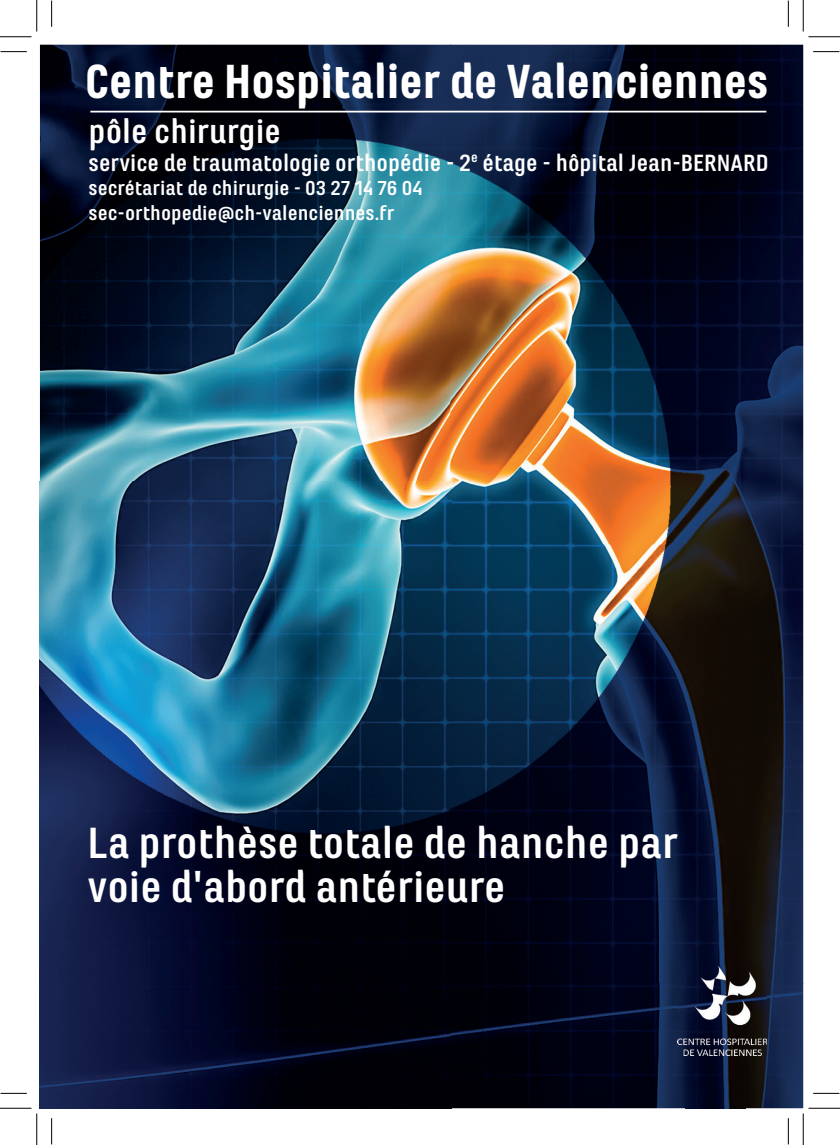
<style>
.page{position:relative;width:840px;height:1145px;background:#fff}
.page>*{position:absolute;margin:0;border:0;box-sizing:border-box;transform-origin:0 0}
.t1{font:900 49.88px "Marianina Wd FY";color:#fff}
.t2{font:700 45.5px/43.8px "Marianina Wd FY";color:#fff}
.t3{font:700 35px "Marianina Wd FY";color:#fff}
.t4{font:700 24.5px "Marianina Wd FY";color:#fff}
.t5{font:700 21px/24.5px "Marianina Wd FY";color:#fff;scale:1.04 1}
</style>
<div class="page">
<img style="left:40px;top:45px;width:410px;height:1063px">
<img style="left:450px;top:45px;width:353px;height:938px">
<img style="left:450px;top:983px;width:235px;height:125px">
<img style="left:745px;top:983px;width:58px;height:125px">
<img style="left:685px;top:1055px;width:60px;height:53px">
<img style="left:89px;top:107px;width:675px;height:1px">
<hr style="left:90px;top:111px;width:676px;height:1px;background:#fff">
<img style="left:677px;top:966px;width:90px;height:89px">
<svg style="left:1px;top:51px;width:26px;height:1px"></svg>
<svg style="left:813px;top:51px;width:26px;height:1px"></svg>
<svg style="left:1px;top:1093px;width:26px;height:1px"></svg>
<svg style="left:813px;top:1093px;width:26px;height:1px"></svg>
<svg style="left:51px;top:1px;width:1px;height:26px"></svg>
<svg style="left:51px;top:1118px;width:1px;height:26px"></svg>
<svg style="left:788px;top:1px;width:1px;height:26px"></svg>
<svg style="left:788px;top:1118px;width:1px;height:26px"></svg>
<hr style="left:0;top:36px;width:32px;height:1px;background:#000">
<hr style="left:808px;top:36px;width:32px;height:1px;background:#000">
<hr style="left:0;top:1108px;width:32px;height:1px;background:#000">
<hr style="left:808px;top:1108px;width:32px;height:1px;background:#000">
<hr style="left:36px;top:0;width:1px;height:31px;background:#000">
<hr style="left:36px;top:1113px;width:1px;height:32px;background:#000">
<hr style="left:803px;top:0;width:1px;height:31px;background:#000">
<hr style="left:803px;top:1113px;width:1px;height:32px;background:#000">
<h1 class="t1" style="left:85px;top:54px;width:685px">Centre Hospitalier de Valenciennes</h1>
<h3 class="t3" style="left:89px;top:112px;width:194px">pôle chirurgie</h3>
<p class="t4" style="left:89px;top:149px;width:681px">service de traumatologie orthopédie - 2<sup>e</sup> étage - hôpital Jean-BERNARD</p>
<p class="t5" style="left:89px;top:176px;width:323px">secrétariat de chirurgie - 03 27 14 76 04 sec-orthopedie@ch-valenciennes.fr</p>
<h2 class="t2" style="left:88px;top:821px;width:592px">La prothèse totale de hanche par voie d'abord antérieure</h2>
</div>
